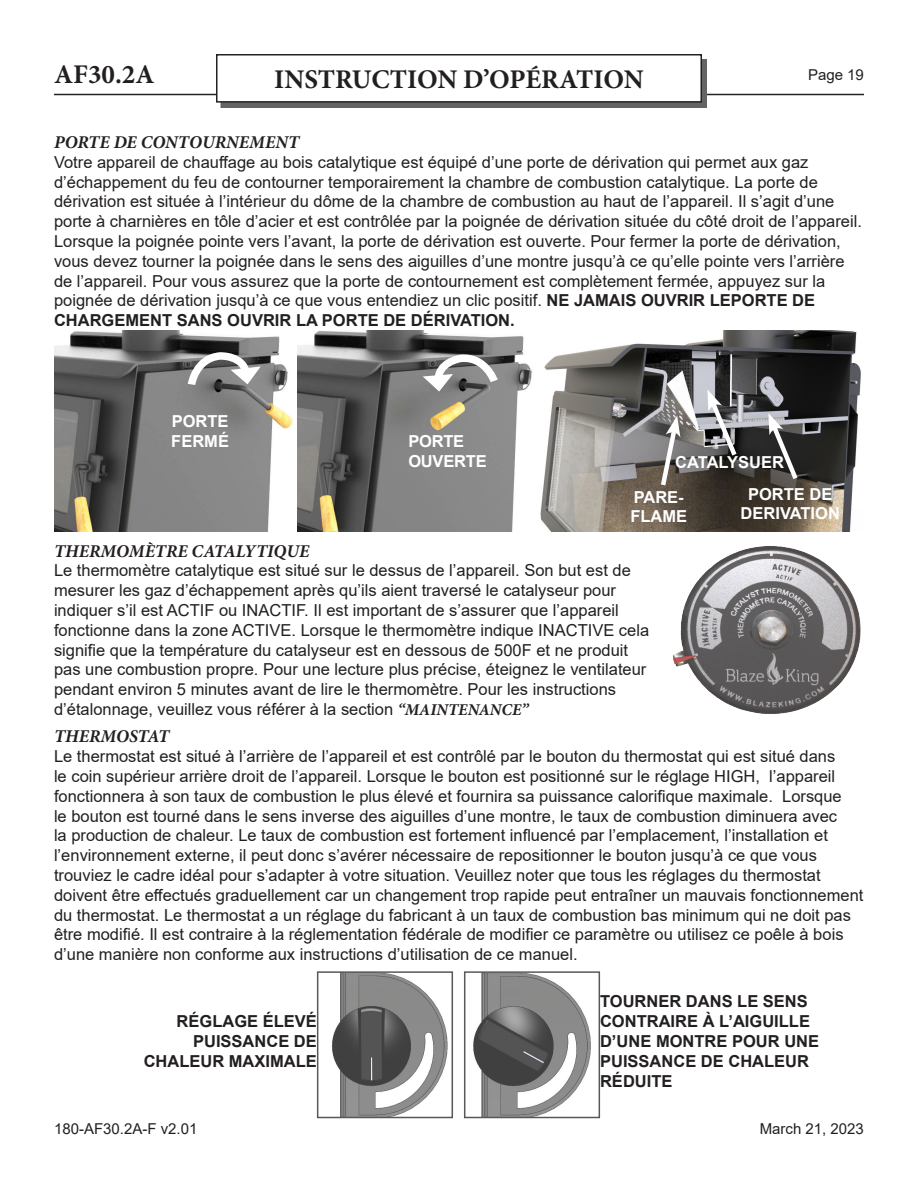
<style>
.page{position:relative;width:918px;height:1188px;background:#fff}
.page>*{position:absolute;margin:0;border:0;box-sizing:border-box;transform-origin:0 0}
.Header_no_TOC{font:700 27px "Minion Pro";color:#231f20}
.Paragraph_Header{font:italic 700 18px "Minion Pro";color:#231f20}
.VC_Basic_Paragraph{font:16.5px/19.8px "Arial";color:#231f20}
.t1{font:700 16.5px/19.8px "Arial";color:#231f20}
.t2{font:700 16.5px/19.8px "Arial";color:#fff}
.t3{font:15px "Arial";color:#231f20}
.s1{font-weight:700}
.s2{font-family:"Minion Pro";font-weight:700;font-style:italic}
</style>
<div class="page">
<hr style="left:54px;top:94px;width:810px;height:1px;background:#232326">
<div style="left:221px;top:59px;width:486px;height:48px;background:#646464"></div>
<div style="left:216px;top:54px;width:486px;height:49px;background:#fff;border:2px solid #232326"></div>
<img style="left:54px;top:330px;width:807px;height:201px">
<svg style="left:184px;top:355px;width:77px;height:37px"></svg>
<svg style="left:658px;top:416px;width:22px;height:74px"></svg>
<svg style="left:706px;top:389px;width:34px;height:72px;background:#77777a"></svg>
<svg style="left:767px;top:413px;width:34px;height:71px;background:#5e5e5d"></svg>
<svg style="left:423px;top:356px;width:79px;height:36px"></svg>
<img style="left:673px;top:546px;width:188px;height:168px">
<img style="left:473px;top:974px;width:118px;height:141px">
<div style="left:464px;top:971px;width:136px;height:147px;border:2px solid #231f20"></div>
<img style="left:331px;top:974px;width:117px;height:141px">
<div style="left:317px;top:971px;width:136px;height:147px;border:2px solid #231f20"></div>
<h1 class="Header_no_TOC" style="left:54px;top:56px;width:102px">AF30.2A</h1>
<p class="t3" style="left:808px;top:64px;width:57px">Page 19</p>
<p class="Header_no_TOC" style="left:274px;top:60px;width:371px">INSTRUCTION D’OPÉRATION</p>
<p class="Paragraph_Header" style="left:54px;top:130px;width:247px">PORTE DE CONTOURNEMENT</p>
<p class="VC_Basic_Paragraph" style="left:54px;top:152px;width:809px">Votre appareil de chauffage au bois catalytique est équipé d’une porte de dérivation qui permet aux gaz d’échappement du feu de contourner temporairement la chambre de combustion catalytique. La porte de dérivation est située à l’intérieur du dôme de la chambre de combustion au haut de l’appareil. Il s’agit d’une porte à charnières en tôle d’acier et est contrôlée par la poignée de dérivation située du côté droit de l’appareil.<br>Lorsque la poignée pointe vers l’avant, la porte de dérivation est ouverte. Pour fermer la porte de dérivation, vous devez tourner la poignée dans le sens des aiguilles d’une montre jusqu’à ce qu’elle pointe vers l’arrière de l’appareil. Pour vous assurez que la porte de contournement est complètement fermée, appuyez sur la poignée de dérivation jusqu’à ce que vous entendiez un clic positif. <span class="s1">NE JAMAIS OUVRIR LEPORTE DE CHARGEMENT SANS OUVRIR LA PORTE DE DÉRIVATION.</span></p>
<p class="t2" style="left:171px;top:412px;width:59px">PORTE<br>FERMÉ</p>
<p class="t2" style="left:408px;top:432px;width:57px">PORTE</p>
<p class="t2" style="left:408px;top:452px;width:80px">OUVERTE</p>
<p class="t2" style="left:675px;top:452px;width:110px">CATALYSUER</p>
<p class="t2" style="left:630px;top:487px;width:58px">PARE-<br>FLAME</p>
<p class="t2" style="left:741px;top:484px;width:101px;text-align:center">PORTE DE<br>DERIVATION</p>
<p class="Paragraph_Header" style="left:54px;top:538px;width:257px">THERMOMÈTRE CATALYTIQUE</p>
<p class="VC_Basic_Paragraph" style="left:54px;top:561px;width:597px">Le thermomètre catalytique est situé sur le dessus de l’appareil. Son but est de mesurer les gaz d’échappement après qu’ils aient traversé le catalyseur pour indiquer s’il est ACTIF ou INACTIF. Il est important de s’assurer que l’appareil fonctionne dans la zone ACTIVE. Lorsque le thermomètre indique INACTIVE cela signifie que la température du catalyseur est en dessous de 500F et ne produit pas une combustion propre. Pour une lecture plus précise, éteignez le ventilateur pendant environ 5 minutes avant de lire le thermomètre. Pour les instructions d’étalonnage, veuillez vous référer à la section <span class="s2">“MAINTENANCE”</span></p>
<p class="Paragraph_Header" style="left:54px;top:724px;width:117px">THERMOSTAT</p>
<p class="VC_Basic_Paragraph" style="left:54px;top:746px;width:811px">Le thermostat est situé à l’arrière de l’appareil et est contrôlé par le bouton du thermostat qui est situé dans<br>le coin supérieur arrière droit de l’appareil. Lorsque le bouton est positionné sur le réglage HIGH, l’appareil fonctionnera à son taux de combustion le plus élevé et fournira sa puissance calorifique maximale. Lorsque<br>le bouton est tourné dans le sens inverse des aiguilles d’une montre, le taux de combustion diminuera avec<br>la production de chaleur. Le taux de combustion est fortement influencé par l’emplacement, l’installation et l’environnement externe, il peut donc s’avérer nécessaire de repositionner le bouton jusqu’à ce que vous trouviez le cadre idéal pour s’adapter à votre situation. Veuillez noter que tous les réglages du thermostat doivent être effectués graduellement car un changement trop rapide peut entraîner un mauvais fonctionnement du thermostat. Le thermostat a un réglage du fabricant à un taux de combustion bas minimum qui ne doit pas être modifié. Il est contraire à la réglementation fédérale de modifier ce paramètre ou utilisez ce poêle à bois d’une manière non conforme aux instructions d’utilisation de ce manuel.</p>
<p class="t1" style="left:177px;top:1012px;width:142px">RÉGLAGE ÉLEVÉ</p>
<p class="t1" style="left:193px;top:1032px;width:125px">PUISSANCE DE</p>
<p class="t1" style="left:144px;top:1051px;width:175px">CHALEUR MAXIMALE</p>
<p class="t1" style="left:600px;top:992px;width:221px">TOURNER DANS LE SENS<br>CONTRAIRE À L’AIGUILLE<br>D’UNE MONTRE POUR UNE<br>PUISSANCE DE CHALEUR<br>RÉDUITE</p>
<p class="t3" style="left:54px;top:1118px;width:145px">180-AF30.2A-F v2.01</p>
<p class="t3" style="left:760px;top:1118px;width:106px">March 21, 2023</p>
</div>
